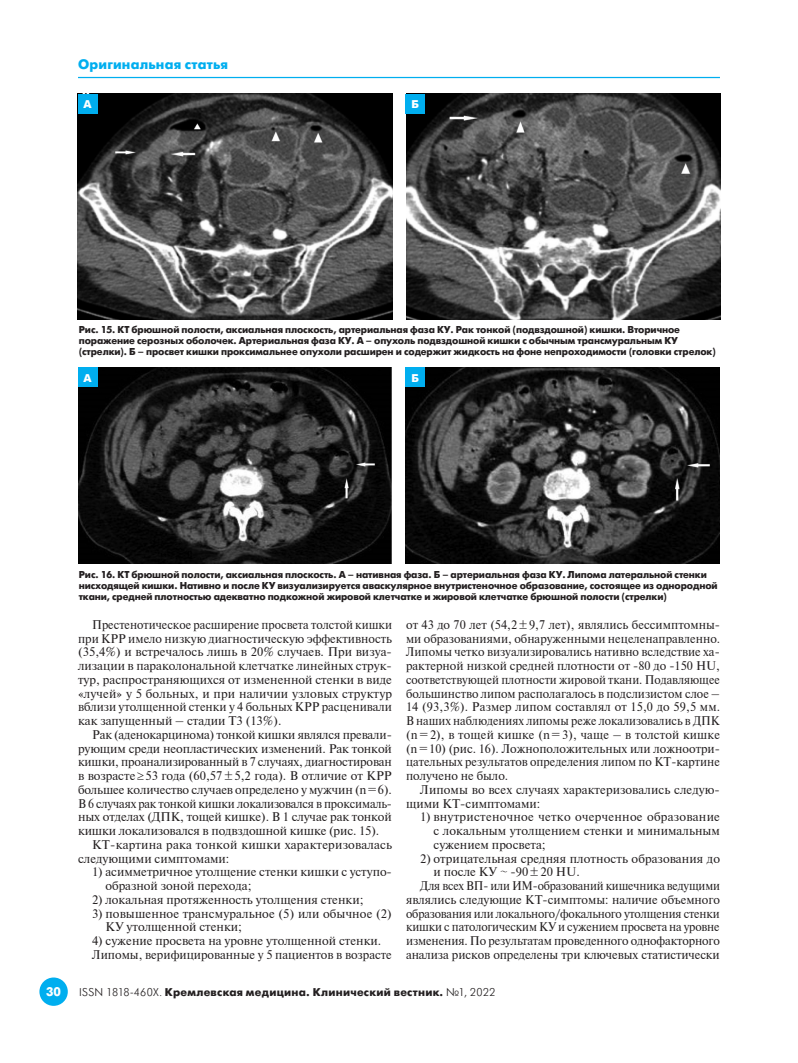
<style>
.page{position:relative;width:798px;height:1063px;background:#fff}
.page>*{position:absolute;margin:0;border:0;box-sizing:border-box;transform-origin:0 0}
.t1{font:13.75px "Futuris XC";letter-spacing:.015em;color:#00aeef}
.t2{font:12.5px/13.8px "Newton C";color:#231f20}
.t3{font:12.5px/13.8px "Newton C";color:#231f20;text-align:justify;scale:.95 1}
.t4{font:12.5px "Newton C";color:#231f20;scale:.94 1}
.t5{font:12.5px "Futuris XC";color:#fff}
.t6{font:11.25px "Futuris XC";letter-spacing:.025em;color:#231f20}
.t7{font:700 11.25px "Futuris C";color:#fff}
.t8{font:700 10px/11.2px "Futuris C";letter-spacing:-.01em;color:#231f20}
.s1{font-family:"Futuris C"}
</style>
<div class="page">
<div style="left:39px;top:978px;width:29px;height:28px;background:#00aeef;border-radius:50%"></div>
<hr style="left:78px;top:77px;width:641px;height:1px;background:#00aeef">
<img style="left:78px;top:94px;width:314px;height:225px">
<img style="left:406px;top:94px;width:313px;height:225px">
<div style="left:78px;top:94px;width:19px;height:19px;background:#00aeef"></div>
<div style="left:405px;top:94px;width:20px;height:19px;background:#00aeef"></div>
<img style="left:78px;top:368px;width:314px;height:196px">
<img style="left:405px;top:368px;width:314px;height:196px">
<div style="left:78px;top:368px;width:19px;height:19px;background:#00aeef"></div>
<div style="left:405px;top:368px;width:20px;height:19px;background:#00aeef"></div>
<p class="t1" style="left:78px;top:57px;width:151px">Оригинальная статья</p>
<p class="t7" style="left:83px;top:98px;width:10px">А</p>
<p class="t7" style="left:411px;top:98px;width:9px">Б</p>
<p class="t8" style="left:79px;top:324px;width:638px">Рис. 15. КТ брюшной полости, аксиальная плоскость, артериальная фаза КУ. Рак тонкой (подвздошной) кишки. Вторичное поражение серозных оболочек. Артериальная фаза КУ. А – опухоль подвздошной кишки с обычным трансмуральным КУ (стрелки). Б – просвет кишки проксимальнее опухоли расширен и содержит жидкость на фоне непроходимости (головки стрелок)</p>
<p class="t7" style="left:83px;top:371px;width:10px">А</p>
<p class="t7" style="left:411px;top:371px;width:9px">Б</p>
<p class="t8" style="left:79px;top:569px;width:640px">Рис. 16. КТ брюшной полости, аксиальная плоскость. А – нативная фаза. Б – артериальная фаза КУ. Липома латеральной стенки нисходящей кишки. Нативно и после КУ визуализируется аваскулярное внутристеночное образование, состоящее из однородной ткани, средней плотностью адекватно подкожной жировой клетчатке и жировой клетчатке брюшной полости (стрелки)</p>
<p class="t3" style="left:78px;top:618px;width:332px;text-indent:14px">Престенотическое расширение просвета толстой кишки при КРР имело низкую диагностическую эффективность (35,4%) и встречалось лишь в 20% случаев. При визуа&shy;лизации в параколональной клетчатке линейных струк&shy;тур, распространяющихся от измененной стенки в виде «лучей» у 5 больных, и при наличии узловых структур вблизи утолщенной стенки у 4 больных КРР расценивали как запущенный – стадии Т3 (13%).</p>
<p class="t2" style="left:78px;top:728px;width:315px;text-align:justify;text-indent:14px">Рак (аденокарцинома) тонкой кишки являлся превали&shy;рующим среди неопластических изменений. Рак тонкой кишки, проанализированный в 7 случаях, диагностирован в возрасте≥53 года (60,57±5,2 года). В отличие от КРР большее количество случаев определено у мужчин (n=6).<br>В 6 случаях рак тонкой кишки локализовался в проксималь&shy;ных отделах (ДПК, тощей кишке). В 1 случае рак тонкой кишки локализовался в подвздошной кишке (рис. 15).</p>
<p class="t2" style="left:78px;top:838px;width:315px;text-indent:14px">КТ-картина рака тонкой кишки характеризовалась следующими симптомами:</p>
<p class="t2" style="left:105px;top:865px;width:288px;text-indent:-13px">1) асимметричное утолщение стенки кишки с уступо&shy;образной зоной перехода;</p>
<p class="t2" style="left:92px;top:893px;width:273px">2) локальная протяженность утолщения стенки;</p>
<p class="t2" style="left:105px;top:906px;width:288px;text-indent:-13px">3) повышенное трансмуральное (5) или обычное (2)<br>КУ утолщенной стенки;</p>
<p class="t2" style="left:92px;top:934px;width:301px">4) сужение просвета на уровне утолщенной стенки.<br>Липомы, верифицированные у 5 пациентов в возрасте</p>
<p class="t2" style="left:406px;top:618px;width:315px;text-align:justify">от 43 до 70 лет (54,2±9,7 лет), являлись бессимптомны&shy;ми образованиями, обнаруженными нецеленаправленно.<br>Липомы четко визуализировались нативно вследствие ха&shy;рактерной низкой средней плотности от -80 до -150 HU, соответствующей плотности жировой ткани. Подавляющее большинство липом располагалось в подслизистом слое – 14 (93,3%). Размер липом составлял от 15,0 до 59,5 мм.<br>В наших наблюдениях липомы реже локализовались в ДПК (n = 2), в тощей кишке (n = 3), чаще – в толстой кишке (n=10) (рис. 16). Ложноположительных или ложноотри&shy;цательных результатов определения липом по КТ-картине получено не было.</p>
<p class="t2" style="left:406px;top:783px;width:315px;text-indent:14px">Липомы во всех случаях характеризовались следую&shy;щими КТ-симптомами:</p>
<p class="t2" style="left:433px;top:810px;width:288px;text-align:justify;text-indent:-13px">1) внутристеночное четко очерченное образование с локальным утолщением стенки и минимальным сужением просвета;</p>
<p class="t2" style="left:420px;top:851px;width:301px">2) отрицательная средняя плотность образования до</p>
<p class="t2" style="left:433px;top:865px;width:148px">и после КУ ~ -90±20 HU.</p>
<p class="t4" style="left:420px;top:879px;width:320px">Для всех ВП- или ИМ-образований кишечника ведущими</p>
<p class="t2" style="left:406px;top:893px;width:315px">являлись следующие КТ-симптомы: наличие объемного</p>
<p class="t3" style="left:406px;top:906px;width:331px">образования или локального/фокального утолщения стенки</p>
<p class="t3" style="left:406px;top:920px;width:331px">кишки с патологическим КУ и сужением просвета на уровне</p>
<p class="t2" style="left:406px;top:934px;width:315px">изменения. По результатам проведенного однофакторного</p>
<p class="t2" style="left:406px;top:948px;width:315px">анализа рисков определены три ключевых статистически</p>
<p class="t5" style="left:46px;top:985px;width:16px">30</p>
<p class="t6" style="left:79px;top:986px;width:417px"><span class="s1">ISSN 1818-460X.</span> Кремлевская медицина. Клинический вестник. <span class="s1">№1, 2022</span></p>
</div>
